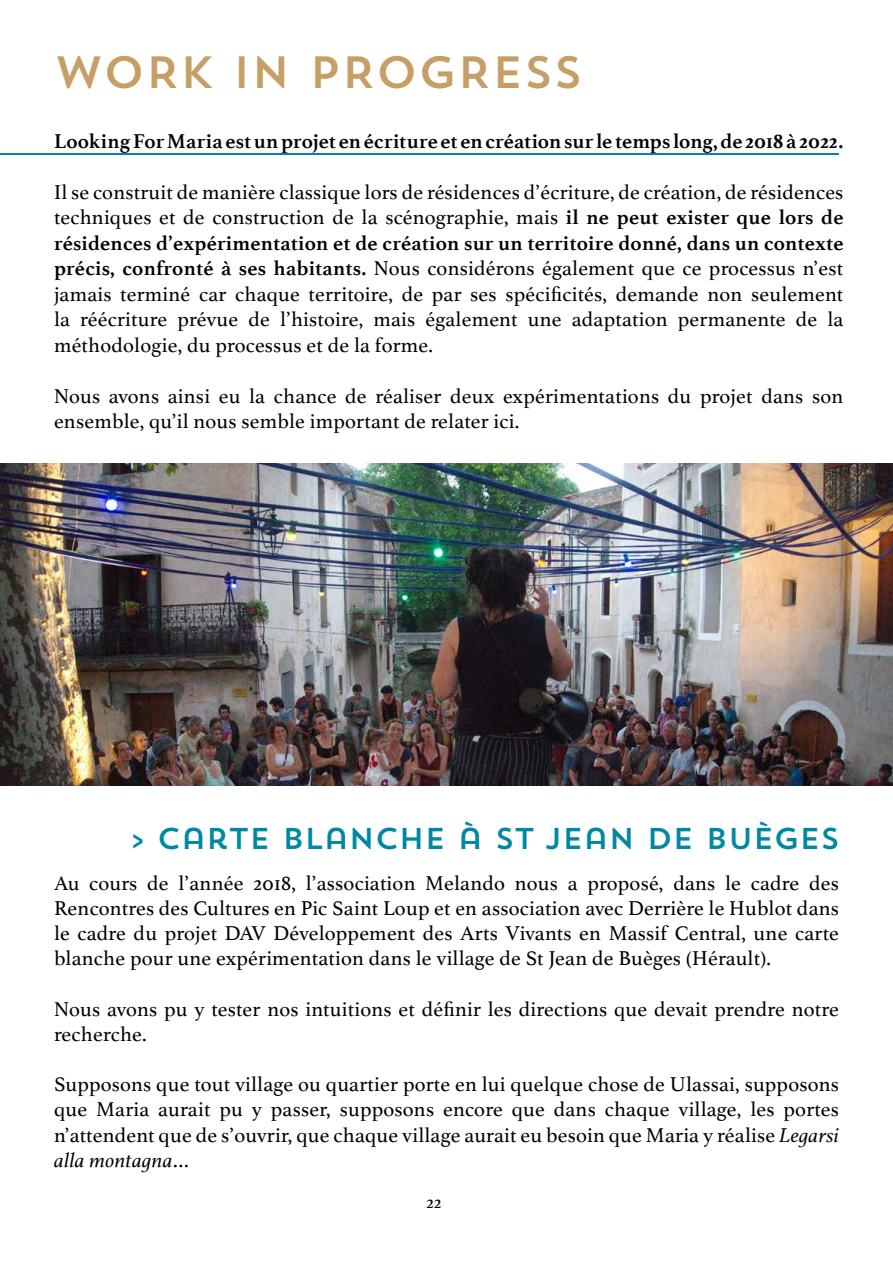
<style>
.page{position:relative;width:893px;height:1263px;background:#fff}
.page>*{position:absolute;margin:0;border:0;box-sizing:border-box;transform-origin:0 0}
.t1{font:45px "Trend Sans One";letter-spacing:-.01em;color:#c59f65}
.t2{font:30px "Trend Sans One";letter-spacing:-.02em;color:#0088a2}
.t3{font:21px/25.5px "Athelas";letter-spacing:.01em;color:#000;text-align:justify}
.t4{font:700 21px "Athelas";color:#000}
.t5{font:18px "Athelas";color:#000}
.s1{font-weight:700}
.s2{font-style:italic}
</style>
<div class="page">
<img style="left:0;top:463px;width:893px;height:323px">
<hr style="left:0;top:153px;width:839px;height:1px;background:#0088a2">
<h1 class="t1" style="left:54px;top:43px;width:531px">WORK IN PROGRESS</h1>
<p class="t4" style="left:54px;top:124px;width:791px">Looking For Maria est un projet en écriture et en création sur le temps long, de 2018 à 2022.</p>
<p class="t3" style="left:54px;top:179px;width:791px">Il se construit de manière classique lors de résidences d’écriture, de création, de résidences techniques et de construction de la scénographie, mais <span class="s1">il ne peut exister que lors de résidences d’expérimentation et de création sur un territoire donné, dans un contexte précis, confronté à ses habitants.</span> Nous considérons également que ce processus n’est jamais terminé car chaque territoire, de par ses spécificités, demande non seulement la réécriture prévue de l’histoire, mais également une adaptation permanente de la méthodologie, du processus et de la forme.</p>
<p class="t3" style="left:54px;top:383px;width:791px">Nous avons ainsi eu la chance de réaliser deux expérimentations du projet dans son ensemble, qu’il nous semble important de relater ici.</p>
<h2 class="t2" style="left:129px;top:819px;width:712px">&gt; CARTE BLANCHE À ST JEAN DE BUÈGES</h2>
<p class="t3" style="left:54px;top:869px;width:786px">Au cours de l’année 2018, l’association Melando nous a proposé, dans le cadre des Rencontres des Cultures en Pic Saint Loup et en association avec Derrière le Hublot dans le cadre du projet DAV Développement des Arts Vivants en Massif Central, une carte blanche pour une expérimentation dans le village de St Jean de Buèges (Hérault).</p>
<p class="t3" style="left:54px;top:995px;width:786px">Nous avons pu y tester nos intuitions et définir les directions que devait prendre notre recherche.</p>
<p class="t3" style="left:54px;top:1071px;width:787px">Supposons que tout village ou quartier porte en lui quelque chose de Ulassai, supposons que Maria aurait pu y passer, supposons encore que dans chaque village, les portes n’attendent que de s’ouvrir, que chaque village aurait eu besoin que Maria y réalise <span class="s2">Legarsi alla montagna</span>…</p>
<p class="t5" style="left:426px;top:1187px;width:17px">22</p>
</div>
